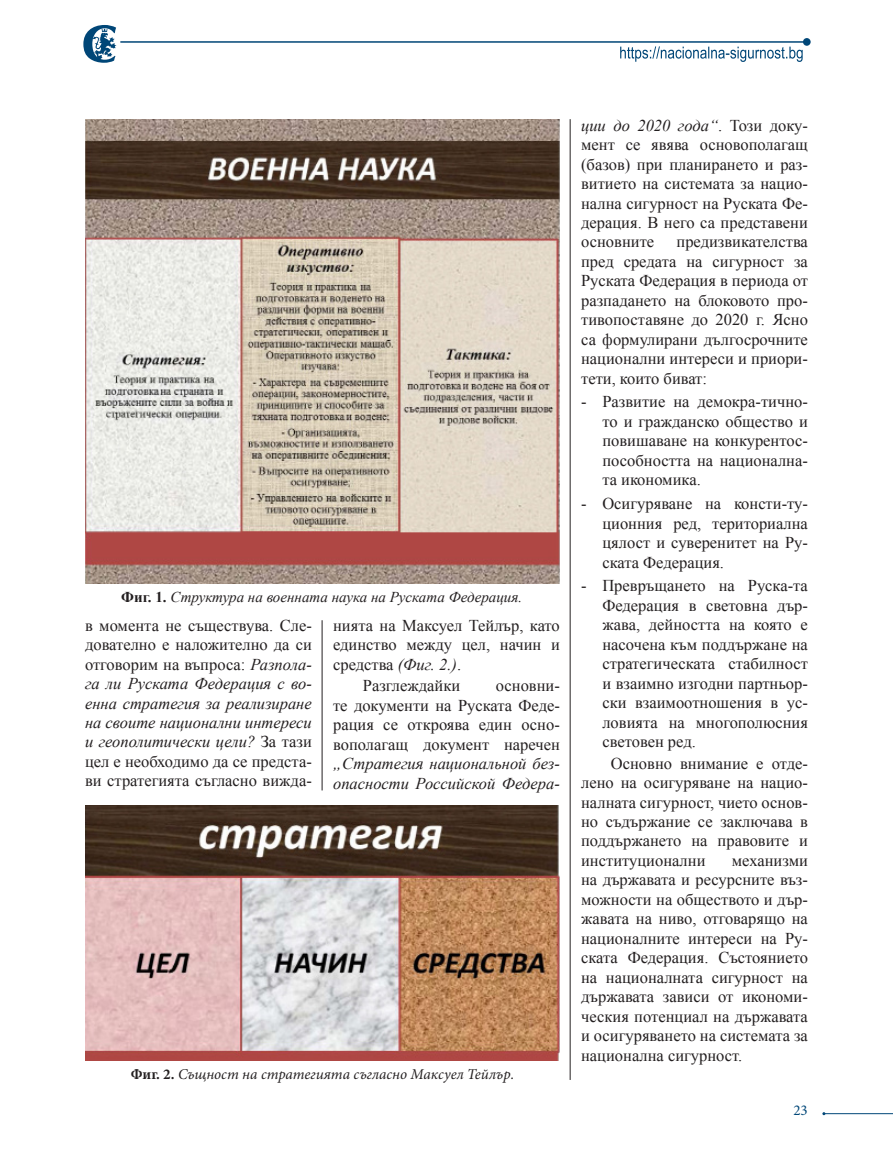
<style>
.page{position:relative;width:893px;height:1149px;background:#fff}
.page>*{position:absolute;margin:0;border:0;box-sizing:border-box;transform-origin:0 0}
.ОСНОВЕН{font:16.5px/19.5px "Times New Roman";color:#231f20;text-align:justify}
.буллет{font:16.5px/19.5px "Times New Roman";color:#231f20;text-align:justify}
.ОСНОВЕН-2{font:italic 15px "Times New Roman";color:#231f20}
.t1{font:italic 15px "Minion Pro";color:#231f20}
.t2{font:15px "Minion Pro";color:#004778}
.s1{font-weight:700;font-style:normal}
.s2{font-style:italic}
</style>
<div class="page">
<svg style="left:83px;top:25px;width:33px;height:38px"></svg>
<svg style="left:620px;top:46px;width:183px;height:16px"></svg>
<div style="left:803px;top:38px;width:8px;height:8px;background:#004677;border-radius:50%"></div>
<hr style="left:120px;top:41px;width:683px;height:2px;background:#004677">
<hr style="left:824px;top:1112px;width:69px;height:1px;background:#004778">
<img style="left:85px;top:805px;width:475px;height:255px">
<img style="left:85px;top:119px;width:475px;height:464px">
<hr style="left:570px;top:119px;width:1px;height:960px;background:#231f20">
<hr style="left:322px;top:620px;width:1px;height:170px;background:#231f20">
<p class="ОСНОВЕН-2" style="left:121px;top:586px;width:402px"><span class="s1">Фиг. 1.</span> Структура на военната наука на Руската Федерация.</p>
<p class="ОСНОВЕН" style="left:85px;top:615px;width:228px">в момента не съществува. Сле&shy;дователно е наложително да си отговорим на въпроса: <span class="s2">Разпола&shy;га ли Руската Федерация с во&shy;енна стратегия за реализиране на своите национални интереси и геополитически цели?</span> За тази цел е необходимо да се предста&shy;ви стратегията съгласно вижда-</p>
<p class="ОСНОВЕН" style="left:333px;top:615px;width:228px">нията на Максуел Тейлър, като единство между цел, начин и средства <span class="s2">(Фиг. 2.)</span>.</p>
<p class="ОСНОВЕН" style="left:363px;top:675px;width:99px">Разглеждайки</p>
<p class="ОСНОВЕН" style="left:333px;top:675px;width:228px;text-indent:163px">основни&shy;те документи на Руската Феде&shy;рация се откроява един осно&shy;вополагащ документ наречен <span class="s2">„Стратегия национальной без&shy;опасности Российской Федера-</span></p>
<p class="t1" style="left:131px;top:1063px;width:385px"><span class="s1">Фиг. 2.</span> Същност на стратегията съгласно Максуел Тейлър.</p>
<p class="ОСНОВЕН" style="left:581px;top:115px;width:228px"><span class="s2">ции до 2020 года“</span>. Този доку&shy;мент се явява основополагащ (базов) при планирането и раз&shy;витието на системата за нацио&shy;нална сигурност на Руската Фе&shy;дерация. В него са представени основните</p>
<p class="ОСНОВЕН" style="left:581px;top:232px;width:228px;text-indent:95px">предизвикателства пред средата на сигурност за Руската Федерация в периода от разпадането на блоковото про&shy;тивопоставяне до 2020 г. Ясно са формулирани дългосрочните национални интереси и приори&shy;тети, които биват:</p>
<p class="буллет" style="left:602px;top:392px;width:207px;text-indent:-21px">- Развитие на демокра-тично&shy;то и гражданско общество и повишаване на конкурентос&shy;пособността на национална&shy;та икономика.</p>
<p class="буллет" style="left:602px;top:493px;width:207px;text-indent:-21px">- Осигуряване на консти-ту&shy;ционния ред, териториална цялост и суверенитет на Ру&shy;ската Федерация.</p>
<p class="буллет" style="left:602px;top:575px;width:207px;text-indent:-21px">- Превръщането на Руска-та Федерация в световна дър&shy;жава, дейността на която е насочена към поддържане на стратегическата стабилност и взаимно изгодни партньор&shy;ски взаимоотношения в ус&shy;ловията на многополюсния световен ред.</p>
<p class="ОСНОВЕН" style="left:581px;top:752px;width:228px;text-indent:30px">Основно внимание е отде&shy;лено на осигуряване на нацио&shy;налната сигурност, чието основ&shy;но съдържание се заключава в поддържането на правовите и институционални</p>
<p class="ОСНОВЕН" style="left:581px;top:850px;width:228px;text-indent:151px">механизми на държавата и ресурсните въз&shy;можности на обществото и дър&shy;жавата на ниво, отговарящо на националните интереси на Ру&shy;ската Федерация. Състоянието на националната сигурност на държавата зависи от икономи&shy;ческия потенциал на държавата и осигуряването на системата за национална сигурност.</p>
<p class="t2" style="left:793px;top:1099px;width:16px">23</p>
</div>
